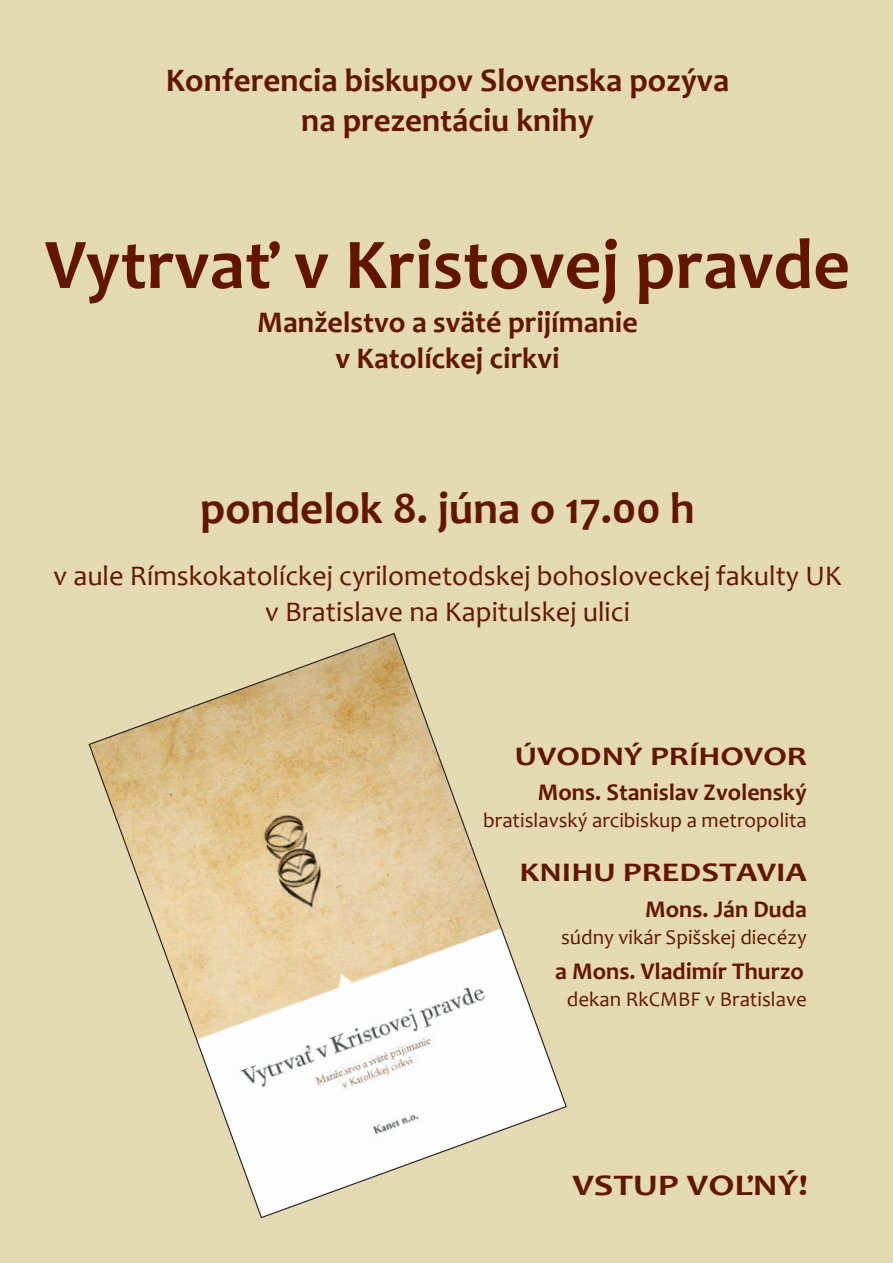
<style>
.page{position:relative;width:893px;height:1263px;background:#e3d9b2}
.page>*{position:absolute;margin:0;border:0;box-sizing:border-box;transform-origin:0 0}
.t1{font:700 72px "Candara";color:#621600}
.t2{font:700 45px "Candara";color:#621600}
.t3{font:700 33px/39.6px "Candara";color:#621600;text-align:center}
.t4{font:700 30px/36px "Candara";color:#621600;text-align:center}
.t5{font:700 30px "Candara";color:#621600;scale:1.25 1}
.t6{font:28.5px/36px "Candara";color:#621600;text-align:center}
.t7{font:700 27px "Candara";color:#621600;scale:1.25 1}
.t8{font:700 24px "Candara";color:#621600}
.t9{font:21px "Candara";color:#621600}
</style>
<div class="page">
<svg style="left:88px;top:632px;width:479px;height:587px"></svg>
<p class="t3" style="left:166px;top:60px;width:565px">Konferencia biskupov Slovenska pozýva na prezentáciu knihy</p>
<h1 class="t1" style="left:45px;top:221px;width:807px">Vytrvať v Kristovej pravde</h1>
<p class="t4" style="left:257px;top:305px;width:382px">Manželstvo a sväté prijímanie v Katolíckej cirkvi</p>
<h2 class="t2" style="left:200px;top:481px;width:496px">pondelok 8. júna o 17.00 h</h2>
<p class="t6" style="left:53px;top:558px;width:790px">v aule Rímskokatolíckej cyrilometodskej bohosloveckej fakulty UK v Bratislave na Kapitulskej ulici</p>
<p class="t7" style="left:515px;top:739px;width:235px">ÚVODNÝ PRÍHOVOR</p>
<p class="t8" style="left:538px;top:778px;width:271px">Mons. Stanislav Zvolenský</p>
<p class="t9" style="left:483px;top:808px;width:325px">bratislavský arcibiskup a metropolita</p>
<p class="t7" style="left:520px;top:856px;width:231px">KNIHU PREDSTAVIA</p>
<p class="t8" style="left:645px;top:894px;width:163px">Mons. Ján Duda</p>
<p class="t9" style="left:561px;top:924px;width:247px">súdny vikár Spišskej diecézy</p>
<p class="t8" style="left:555px;top:957px;width:250px">a Mons. Vladimír Thurzo</p>
<p class="t9" style="left:567px;top:987px;width:241px">dekan RkCMBF v Bratislave</p>
<p class="t5" style="left:572px;top:1167px;width:190px">VSTUP VOĽNÝ!</p>
</div>
